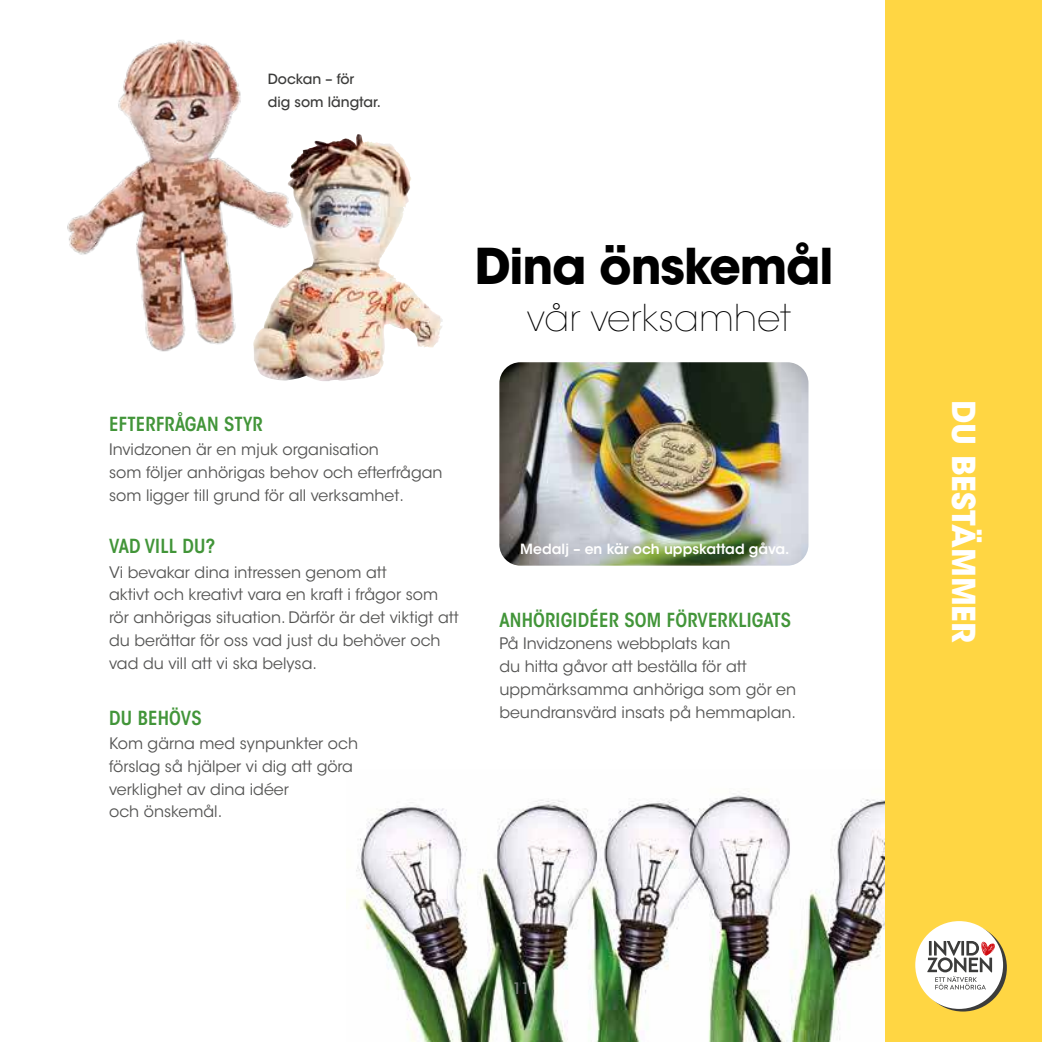
<style>
.page{position:relative;width:1042px;height:1042px;background:#fff}
.page>*{position:absolute;margin:0;border:0;box-sizing:border-box;transform-origin:0 0}
.t1{font:700 49px "ITC Avant Garde Std";letter-spacing:-.025em;color:#000}
.t2{font:200 36.75px "ITC Avant Garde Std";color:#000}
.t3{font:700 31.5px "ITC Avant Garde Std";color:#fff}
.t4{font:600 condensed 19.25px "ITC Avant Garde Std";letter-spacing:.01em;color:#429539}
.t5{font:15.75px/22.8px "ITC Avant Garde Std";color:#545453}
.t6{font:600 condensed 15.75px "ITC Avant Garde Std";color:#9a9a9a}
.t7{font:600 14px "ITC Avant Garde Std";color:#fff}
.t8{font:500 14px/22.8px "ITC Avant Garde Std";color:#3c3c3b}
</style>
<div class="page">
<img style="left:356px;top:791px;width:529px;height:251px">
<img style="left:499px;top:362px;width:309px;height:204px">
<img style="left:67px;top:40px;width:186px;height:312px">
<img style="left:253px;top:134px;width:154px;height:247px">
<div style="left:885px;top:0;width:157px;height:1042px;background:#ffd643"></div>
<svg style="left:919px;top:924px;width:88px;height:87px"></svg>
<div style="left:915px;top:921px;width:88px;height:88px;background:#fff;border-radius:50%"></div>
<svg style="left:927px;top:941px;width:68px;height:48px"></svg>
<p class="t8" style="left:268px;top:69px;width:115px">Dockan – för<br>dig som längtar.</p>
<h1 class="t1" style="left:474px;top:234px;width:360px">Dina önskemål</h1>
<h2 class="t2" style="left:527px;top:303px;width:265px">vår verksamhet</h2>
<p class="t4" style="left:109px;top:413px;width:155px">EFTERFRÅGAN STYR</p>
<p class="t5" style="left:109px;top:439px;width:335px">Invidzonen är en mjuk organisation<br>som följer anhörigas behov och efterfrågan som ligger till grund för all verksamhet.</p>
<p class="t4" style="left:109px;top:535px;width:107px">VAD VILL DU?</p>
<p class="t5" style="left:109px;top:562px;width:351px">Vi bevakar dina intressen genom att<br>aktivt och kreativt vara en kraft i frågor som rör anhörigas situation. Därför är det viktigt att du berättar för oss vad just du behöver och vad du vill att vi ska belysa.</p>
<p class="t4" style="left:109px;top:707px;width:94px">DU BEHÖVS</p>
<p class="t5" style="left:109px;top:733px;width:250px">Kom gärna med synpunkter och förslag så hjälper vi dig att göra verklighet av dina idéer<br>och önskemål.</p>
<p class="t7" style="left:520px;top:542px;width:271px">Medalj – en kär och uppskattad gåva.</p>
<p class="t4" style="left:499px;top:609px;width:293px">ANHÖRIGIDÉER SOM FÖRVERKLIGATS</p>
<p class="t5" style="left:499px;top:633px;width:298px">På Invidzonens webbplats kan<br>du hitta gåvor att beställa för att uppmärksamma anhöriga som gör en beundransvärd insats på hemmaplan.</p>
<p class="t6" style="left:512px;top:979px;width:19px">11</p>
<h3 class="t3" style="left:984px;top:400px;width:244px;rotate:90deg">DU BESTÄMMER</h3>
</div>
